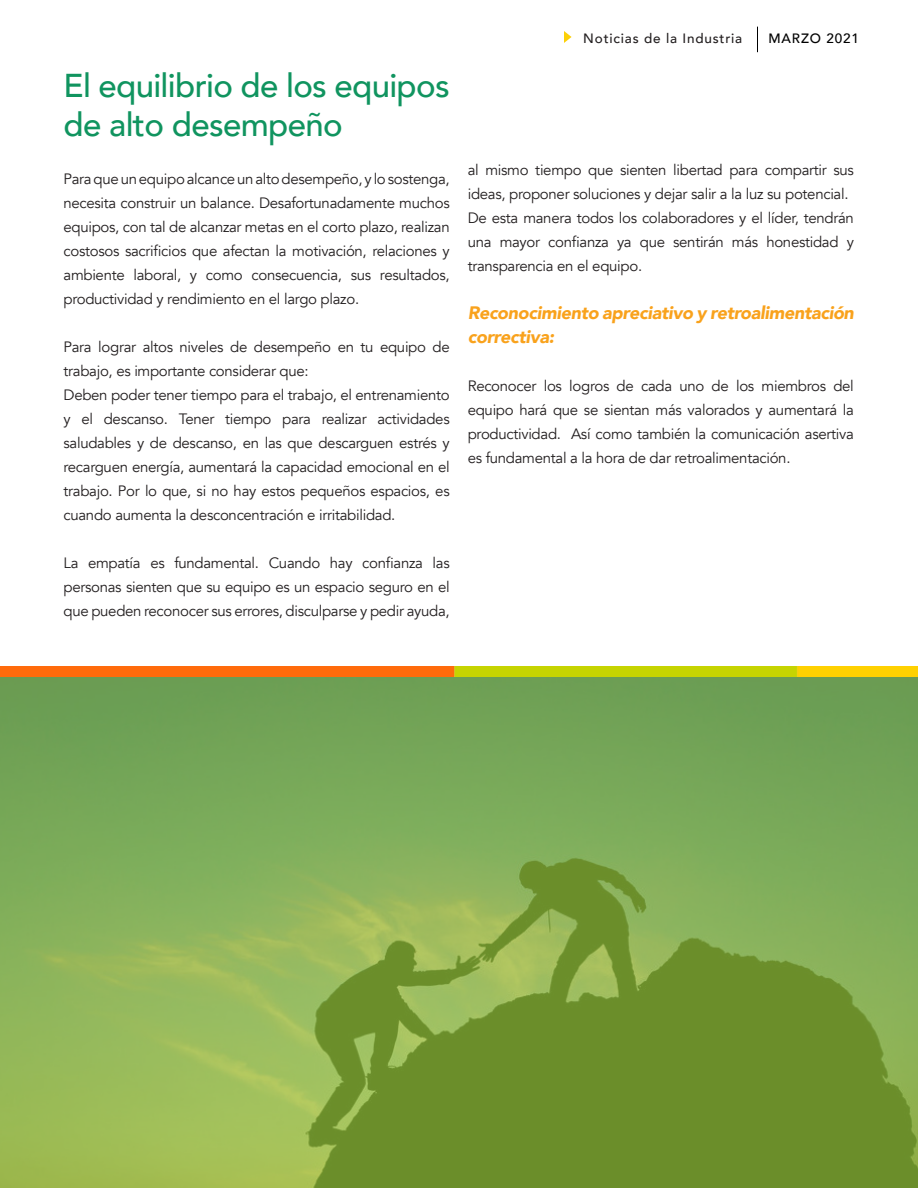
<style>
.page{position:relative;width:918px;height:1188px;background:#fff}
.page>*{position:absolute;margin:0;border:0;box-sizing:border-box;transform-origin:0 0}
.t1{font:500 33px/39px "Avenir";letter-spacing:-.02em;color:#10945f}
.t2{font:italic 900 18px/24px "Avenir";letter-spacing:-.02em;color:#f9a21c}
.t3{font:15px/24px "Avenir";letter-spacing:-.02em;color:#231f20;text-align:justify}
.t4{font:500 13.5px "Avenir";letter-spacing:.06em;color:#231f20}
.t5{font:500 13.5px "Avenir";letter-spacing:.06em;color:#000}
</style>
<div class="page">
<svg style="left:564px;top:31px;width:8px;height:12px"></svg>
<svg style="left:757px;top:27px;width:1px;height:25px"></svg>
<svg style="left:0;top:677px;width:918px;height:511px;background:#7ea64c"></svg>
<img style="left:0;top:666px;width:918px;height:11px">
<p class="t1" style="left:64px;top:64px;width:388px">El equilibrio de los equipos de alto desempeño</p>
<p class="t3" style="left:64px;top:167px;width:388px">Para que un equipo alcance un alto desempeño, y lo sostenga, necesita construir un balance. Desafortunadamente muchos equipos, con tal de alcanzar metas en el corto plazo, realizan costosos sacrificios que afectan la motivación, relaciones y ambiente laboral, y como consecuencia, sus resultados, productividad y rendimiento en el largo plazo.</p>
<p class="t3" style="left:64px;top:335px;width:388px">Para lograr altos niveles de desempeño en tu equipo de trabajo, es importante considerar que:</p>
<p class="t3" style="left:64px;top:383px;width:388px">Deben poder tener tiempo para el trabajo, el entrenamiento y el descanso. Tener tiempo para realizar actividades saludables y de descanso, en las que descarguen estrés y recarguen energía, aumentará la capacidad emocional en el trabajo. Por lo que, si no hay estos pequeños espacios, es cuando aumenta la desconcentración e irritabilidad.</p>
<p class="t3" style="left:64px;top:551px;width:388px">La empatía es fundamental. Cuando hay confianza las personas sienten que su equipo es un espacio seguro en el que pueden reconocer sus errores, disculparse y pedir ayuda,</p>
<p class="t4" style="left:583px;top:27px;width:160px">Noticias de la Industria</p>
<p class="t5" style="left:769px;top:27px;width:92px">MARZO 2021</p>
<p class="t3" style="left:468px;top:158px;width:388px">al mismo tiempo que sienten libertad para compartir sus ideas, proponer soluciones y dejar salir a la luz su potencial.</p>
<p class="t3" style="left:468px;top:206px;width:388px">De esta manera todos los colaboradores y el líder, tendrán una mayor confianza ya que sentirán más honestidad y transparencia en el equipo.</p>
<p class="t2" style="left:468px;top:300px;width:388px">Reconocimiento apreciativo y retroalimentación correctiva:</p>
<p class="t3" style="left:468px;top:374px;width:388px">Reconocer los logros de cada uno de los miembros del equipo hará que se sientan más valorados y aumentará la productividad. Así como también la comunicación asertiva es fundamental a la hora de dar retroalimentación.</p>
</div>
